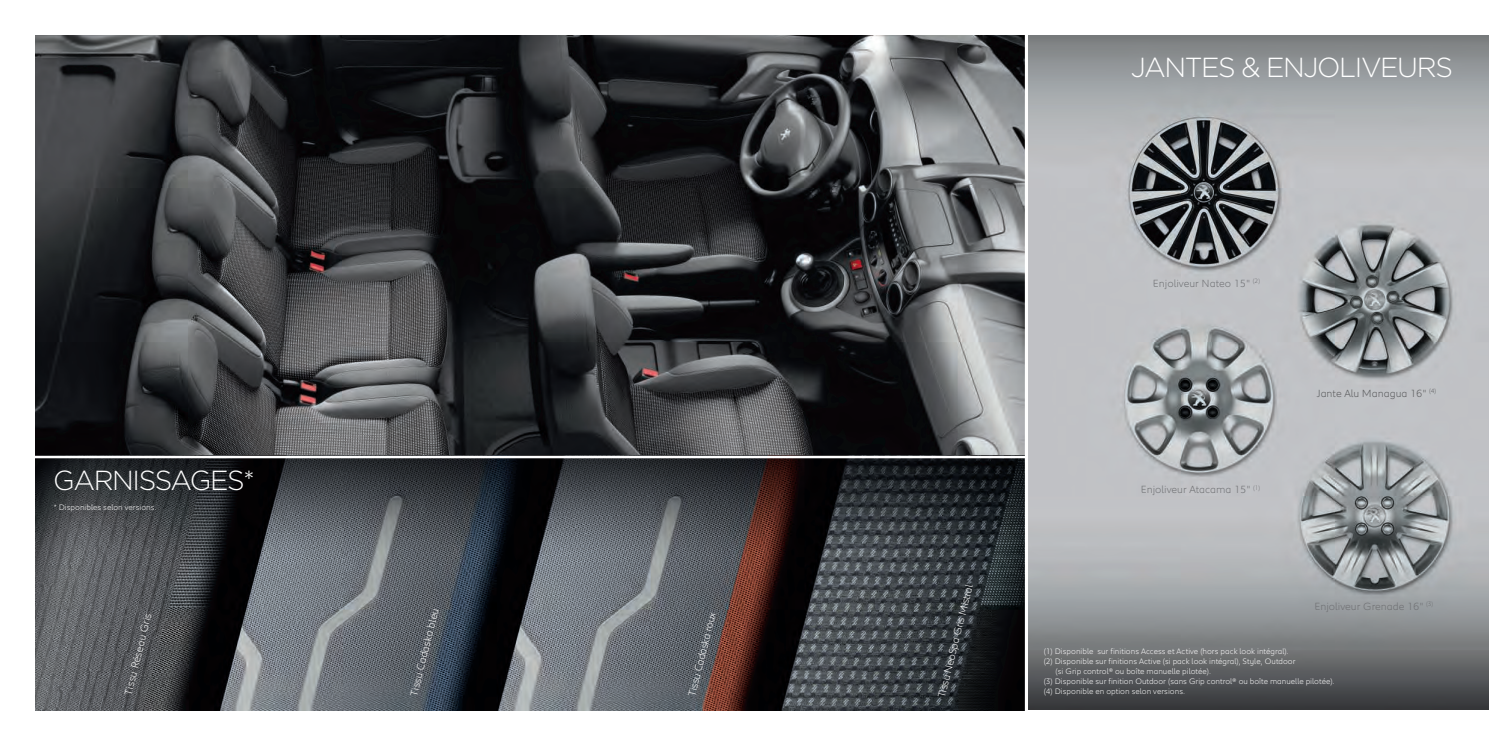
<style>
.page{position:relative;width:1489px;height:745px;background:#fff}
.page>*{position:absolute;margin:0;border:0;box-sizing:border-box;transform-origin:0 0}
.t1{font:300 27.5px "Gotham";letter-spacing:-.05em;color:#fff}
.t2{font:300 10.62px "Peugeot";color:#fff}
.t3{font:300 10.62px "Peugeot";color:#6d6e71}
.t4{font:300 10.62px "Peugeot";color:#57585a}
.t5{font:300 8.12px "Peugeot";color:#fff}
</style>
<div class="page">
<img style="left:1028px;top:35px;width:460px;height:674px">
<img style="left:35px;top:35px;width:989px;height:420px">
<img style="left:35px;top:458px;width:989px;height:251px">
<h1 class="t1" style="left:53px;top:464px;width:203px">GARNISSAGES*</h1>
<p class="t5" style="left:54px;top:504px;width:104px">* Disponibles selon versions.</p>
<h2 class="t2" style="left:124px;top:693px;width:85px;rotate:-76deg">Tissu Réseau Gris</h2>
<h2 class="t2" style="left:410px;top:694px;width:91px;rotate:-76deg">Tissu Cadaska bleu</h2>
<h2 class="t2" style="left:688px;top:694px;width:87px;rotate:-76deg">Tissu Cadaska roux</h2>
<h1 class="t1" style="left:1130px;top:51px;width:323px">JANTES &amp; ENJOLIVEURS</h1>
<h2 class="t2" style="left:937px;top:696px;width:118px;rotate:-76deg">Tissu NeoSpa Gris Mistral</h2>
<h2 class="t3" style="left:1152px;top:279px;width:109px">Enjoliveur Nateo 15" <sup>(2)</sup></h2>
<h2 class="t3" style="left:1140px;top:485px;width:121px">Enjoliveur Atacama 15" <sup>(1)</sup></h2>
<h2 class="t4" style="left:1316px;top:389px;width:121px">Jante Alu Managua 16" <sup>(4)</sup></h2>
<h2 class="t3" style="left:1314px;top:601px;width:120px">Enjoliveur Grenade 16" <sup>(3)</sup></h2>
<p class="t5" style="left:1043px;top:648px;width:246px">(1) Disponible sur finitions Access et Active (hors pack look intégral).</p>
<p class="t5" style="left:1043px;top:658px;width:253px">(2) Disponible sur finitions Active (si pack look intégral), Style, Outdoor</p>
<p class="t5" style="left:1055px;top:668px;width:157px">(si Grip control® ou boîte manuelle pilotée).</p>
<p class="t5" style="left:1043px;top:678px;width:292px">(3) Disponible sur finition Outdoor (sans Grip control® ou boîte manuelle pilotée).</p>
<p class="t5" style="left:1043px;top:688px;width:143px">(4) Disponible en option selon versions.</p>
</div>
